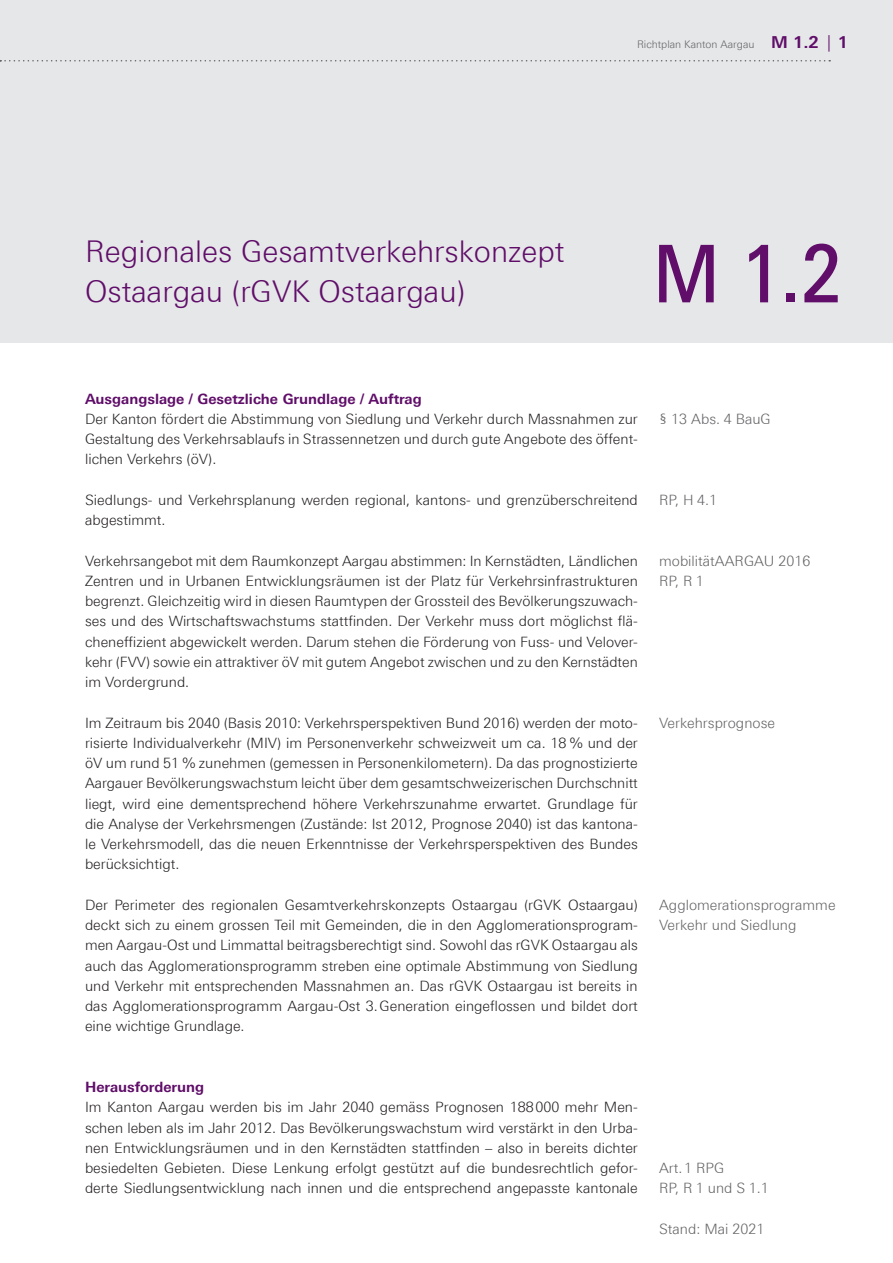
<style>
.page{position:relative;width:893px;height:1263px;background:#fff}
.page>*{position:absolute;margin:0;border:0;box-sizing:border-box;transform-origin:0 0}
.t1{font:500 79.5px "Linotype Univers 530";color:#600e69;scale:.85 1}
.t2{font:300 30px/40.5px "Linotype Univers 330";color:#600e69}
.t3{font:300 14.25px/20.2px "Linotype Univers 330";color:#231f20;text-align:justify}
.t4{font:300 14.25px/20.2px "Linotype Univers 330";color:#636366}
.t5{font:700 14.25px "Linotype Univers 630";color:#600e69}
.t6{font:300 10.5px "Linotype Univers 330";color:#636366}
.s1{font-family:"Linotype Univers 630";font-weight:700;font-size:16.5px;color:#600e69}
.s2{font-size:16.5px;color:#600e69}
</style>
<div class="page">
<div style="left:0;top:0;width:893px;height:343px;background:#e6e7e9"></div>
<svg style="left:0;top:60px;width:830px;height:2px"></svg>
<p class="t6" style="left:637px;top:38px;width:213px">Richtplan Kanton Aargau <span class="s1">M 1.2</span> <span class="s2">|</span> <span class="s1">1</span></p>
<h2 class="t2" style="left:85px;top:231px;width:481px">Regionales Gesamtverkehrskonzept<br>Ostaargau (rGVK Ostaargau)</h2>
<h1 class="t1" style="left:653px;top:227px;width:223px">M 1.2</h1>
<p class="t5" style="left:85px;top:390px;width:338px">Ausgangslage / Gesetzliche Grundlage / Auftrag</p>
<p class="t3" style="left:85px;top:408px;width:554px">Der Kanton fördert die Abstimmung von Siedlung und Verkehr durch Massnahmen zur Gestaltung des Verkehrsablaufs in Strassennetzen und durch gute Angebote des öffent&shy;lichen Verkehrs (öV).</p>
<p class="t3" style="left:85px;top:489px;width:554px">Siedlungs- und Verkehrsplanung werden regional, kantons- und grenzüberschreitend abgestimmt.</p>
<p class="t3" style="left:85px;top:550px;width:554px">Verkehrsangebot mit dem Raumkonzept Aargau abstimmen: In Kernstädten, Ländlichen Zentren und in Urbanen Entwicklungsräumen ist der Platz für Verkehrsinfrastrukturen begrenzt. Gleichzeitig wird in diesen Raumtypen der Grossteil des Bevölkerungszuwach&shy;ses und des Wirtschaftswachstums stattfinden. Der Verkehr muss dort möglichst flä&shy;cheneffizient abgewickelt werden. Darum stehen die Förderung von Fuss- und Velover&shy;kehr (FVV) sowie ein attraktiver öV mit gutem Angebot zwischen und zu den Kernstädten im Vordergrund.</p>
<p class="t3" style="left:85px;top:712px;width:554px">Im Zeitraum bis 2040 (Basis 2010: Verkehrsperspektiven Bund 2016) werden der moto&shy;risierte Individualverkehr (MIV) im Personenverkehr schweizweit um ca. 18 % und der öV um rund 51 % zunehmen (gemessen in Personenkilometern). Da das prognostizierte Aargauer Bevölkerungswachstum leicht über dem gesamtschweizerischen Durchschnitt liegt, wird eine dementsprechend höhere Verkehrszunahme erwartet. Grundlage für die Analyse der Verkehrsmengen (Zustände: Ist 2012, Prognose 2040) ist das kantona&shy;le Verkehrsmodell, das die neuen Erkenntnisse der Verkehrsperspektiven des Bundes berücksichtigt.</p>
<p class="t3" style="left:85px;top:894px;width:554px">Der Perimeter des regionalen Gesamtverkehrskonzepts Ostaargau (rGVK Ostaargau) deckt sich zu einem grossen Teil mit Gemeinden, die in den Agglomerationsprogram&shy;men Aargau-Ost und Limmattal beitragsberechtigt sind. Sowohl das rGVK Ostaargau als auch das Agglomerationsprogramm streben eine optimale Abstimmung von Siedlung und Verkehr mit entsprechenden Massnahmen an. Das rGVK Ostaargau ist bereits in das Agglomerationsprogramm Aargau-Ost 3.Generation eingeflossen und bildet dort eine wichtige Grundlage.</p>
<p class="t5" style="left:85px;top:1078px;width:121px">Herausforderung</p>
<p class="t3" style="left:85px;top:1097px;width:554px">Im Kanton Aargau werden bis im Jahr 2040 gemäss Prognosen 188000 mehr Men&shy;schen leben als im Jahr 2012. Das Bevölkerungswachstum wird verstärkt in den Urba&shy;nen Entwicklungsräumen und in den Kernstädten stattfinden – also in bereits dichter besiedelten Gebieten. Diese Lenkung erfolgt gestützt auf die bundesrechtlich gefor&shy;derte Siedlungsentwicklung nach innen und die entsprechend angepasste kantonale</p>
<p class="t4" style="left:659px;top:408px;width:113px">§ 13 Abs. 4 BauG</p>
<p class="t4" style="left:659px;top:489px;width:59px">RP, H 4.1</p>
<p class="t4" style="left:659px;top:550px;width:153px">mobilitätAARGAU 2016<br>RP, R 1</p>
<p class="t4" style="left:659px;top:712px;width:117px">Verkehrsprognose</p>
<p class="t4" style="left:659px;top:894px;width:178px">Agglomerationsprogramme<br>Verkehr und Siedlung</p>
<p class="t4" style="left:659px;top:1158px;width:111px">Art.1 RPG<br>RP, R 1 und S 1.1</p>
<p class="t4" style="left:659px;top:1218px;width:107px">Stand: Mai 2021</p>
</div>
